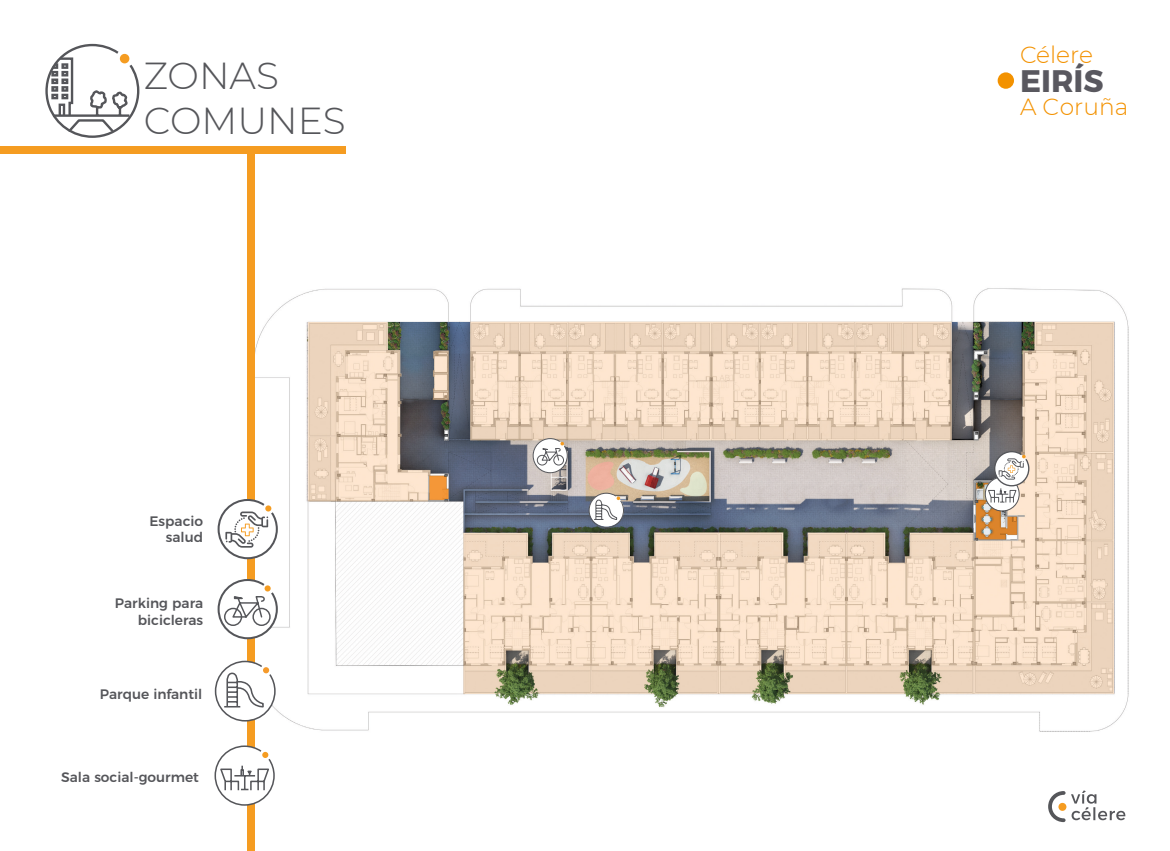
<style>
.page{position:relative;width:1170px;height:851px;background:#fff}
.page>*{position:absolute;margin:0;border:0;box-sizing:border-box;transform-origin:0 0}
.t1{font:300 37.5px "Montserrat";color:#55565a}
.t2{font:700 31.12px "Montserrat";color:#59585f}
.t3{font:300 23.38px "Montserrat";color:#f39200}
.t4{font:500 13.75px "Montserrat";color:#55565a}
</style>
<div class="page">
<img style="left:247px;top:284px;width:882px;height:450px">
<div style="left:248px;top:146px;width:7px;height:704px;background:#f59c21"></div>
<svg style="left:532px;top:437px;width:36px;height:36px"></svg>
<svg style="left:588px;top:492px;width:36px;height:36px"></svg>
<svg style="left:984px;top:450px;width:46px;height:62px"></svg>
<svg style="left:44px;top:43px;width:94px;height:111px"></svg>
<svg style="left:120px;top:54px;width:9px;height:9px"></svg>
<svg style="left:50px;top:56px;width:82px;height:78px"></svg>
<div style="left:0;top:146px;width:345px;height:7px;background:#f59c21"></div>
<svg style="left:1048px;top:790px;width:77px;height:32px"></svg>
<svg style="left:214px;top:744px;width:60px;height:62px"></svg>
<svg style="left:214px;top:659px;width:61px;height:63px"></svg>
<div style="left:997px;top:72px;width:16px;height:17px;background:#f39200;border-radius:50%"></div>
<svg style="left:217px;top:578px;width:60px;height:62px"></svg>
<svg style="left:217px;top:498px;width:60px;height:62px"></svg>
<p class="t1" style="left:144px;top:50px;width:137px">ZONAS</p>
<p class="t1" style="left:144px;top:95px;width:203px">COMUNES</p>
<p class="t4" style="left:149px;top:510px;width:55px">Espacio</p>
<p class="t4" style="left:166px;top:526px;width:39px">salud</p>
<p class="t4" style="left:115px;top:592px;width:90px">Parking para</p>
<p class="t4" style="left:138px;top:609px;width:67px">bicicleras</p>
<p class="t4" style="left:100px;top:683px;width:104px">Parque infantil</p>
<p class="t4" style="left:61px;top:765px;width:139px">Sala social-gourmet</p>
<h3 class="t3" style="left:1020px;top:38px;width:74px">Célere</h3>
<h3 class="t3" style="left:1020px;top:91px;width:110px">A Coruña</h3>
<h2 class="t2" style="left:1020px;top:55px;width:85px">EIRÍS</h2>
</div>
